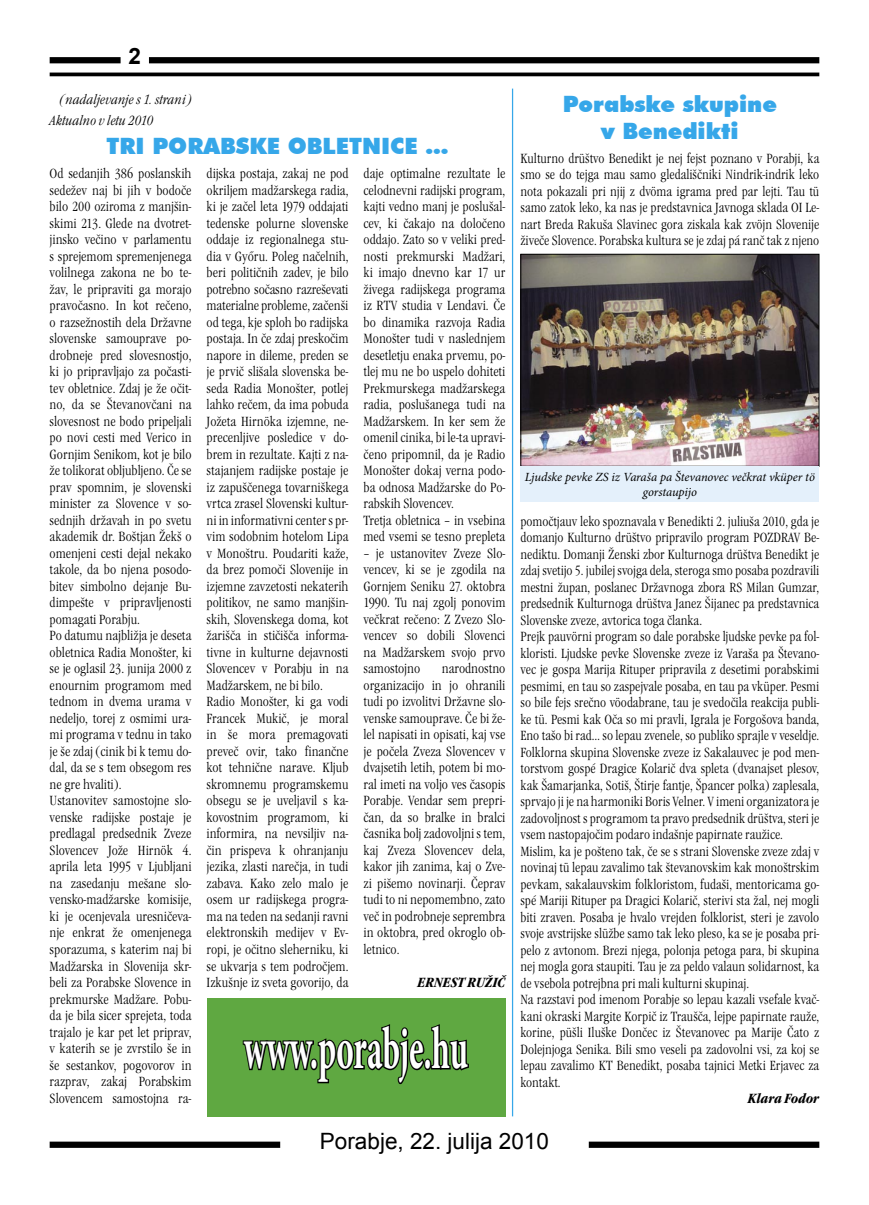
<style>
.page{position:relative;width:869px;height:1205px;background:#fff}
.page>*{position:absolute;margin:0;border:0;box-sizing:border-box;transform-origin:0 0}
.t1{font:700 60px "Minion Pro";color:#fff;scale:.55 1}
.cím{font:900 22.5px "Futura BT";color:#36a7e9}
.t2{font:22.5px "Arial";color:#000}
.t3{font:700 22.5px "Arial";color:#000}
.ujszoveg{font:13.75px/16.5px "Garamond Itc TEE Ligh Cond";color:#000;text-align:justify}
.ujszoveg-2{font:13.75px "Garamond Itc TEE Ligh Cond Ital";color:#000}
.ujalairas{font:italic 700 condensed 13.75px "Garamond Itc TEE";color:#000}
.szoveg{font:italic 12.5px/15px "Minion Pro";letter-spacing:-.005em;color:#000;text-align:center}
</style>
<div class="page">
<div style="left:50px;top:1141px;width:230px;height:7px;background:#000"></div>
<div style="left:588px;top:1141px;width:231px;height:7px;background:#000"></div>
<hr style="left:50px;top:73px;width:769px;height:3px;background:#000">
<div style="left:50px;top:57px;width:70px;height:6px;background:#000"></div>
<div style="left:149px;top:57px;width:670px;height:6px;background:#000"></div>
<img style="left:522px;top:256px;width:295px;height:208px">
<div style="left:520px;top:254px;width:299px;height:212px;border:1px solid #000"></div>
<div style="left:520px;top:466px;width:299px;height:36px;background:#e4f0fb"></div>
<hr style="left:511px;top:89px;width:2px;height:1027px;background:#36a7e9">
<div style="left:206px;top:998px;width:299px;height:118px;background:#5fa841"></div>
<svg style="left:242px;top:1024px;width:227px;height:61px"></svg>
<p class="t3" style="left:128px;top:41px;width:14px">2</p>
<p class="ujszoveg-2" style="left:60px;top:92px;width:133px">(nadaljevanje s 1. strani)</p>
<p class="ujszoveg-2" style="left:50px;top:113px;width:105px">Aktualno v letu 2010</p>
<p class="cím" style="left:106px;top:132px;width:343px">TRI PORABSKE OBLETNICE ...</p>
<p class="ujszoveg" style="left:50px;top:166px;width:143px">Od sedanjih 386 poslanskih sedežev naj bi jih v bodoče bilo 200 oziroma z manjšin&shy;skimi 213. Glede na dvotret&shy;jinsko večino v parlamentu s sprejemom spremenjenega volilnega zakona ne bo te&shy;žav, le pripraviti ga morajo pravočasno. In kot rečeno, o razsežnostih dela Državne slovenske samouprave po&shy;drobneje pred slovesnostjo, ki jo pripravljajo za počasti&shy;tev obletnice. Zdaj je že očit&shy;no, da se Števanovčani na slovesnost ne bodo pripeljali po novi cesti med Verico in Gornjim Senikom, kot je bilo že tolikorat obljubljeno. Če se prav spomnim, je slovenski minister za Slovence v so&shy;sednjih državah in po svetu akademik dr. Boštjan Žekš o omenjeni cesti dejal nekako takole, da bo njena posodo&shy;bitev simbolno dejanje Bu&shy;dimpešte v pripravljenosti pomagati Porabju.</p>
<p class="ujszoveg" style="left:50px;top:628px;width:143px">Po datumu najbližja je deseta obletnica Radia Monošter, ki se je oglasil 23. junija 2000 z enournim programom med tednom in dvema urama v nedeljo, torej z osmimi ura&shy;mi programa v tednu in tako je še zdaj (cinik bi k temu do&shy;dal, da se s tem obsegom res ne gre hvaliti).</p>
<p class="ujszoveg" style="left:50px;top:793px;width:143px">Ustanovitev samostojne slo&shy;venske radijske postaje je predlagal predsednik Zveze Slovencev Jože Hirnök 4. aprila leta 1995 v Ljubljani na zasedanju mešane slo&shy;vensko-madžarske komisije, ki je ocenjevala uresničeva&shy;nje enkrat že omenjenega sporazuma, s katerim naj bi Madžarska in Slovenija skr&shy;beli za Porabske Slovence in prekmurske Madžare. Pobu&shy;da je bila sicer sprejeta, toda trajalo je kar pet let priprav, v katerih se je zvrstilo še in še sestankov, pogovorov in razprav, zakaj Porabskim Slovencem samostojna ra-</p>
<p class="ujszoveg" style="left:206px;top:166px;width:143px">dijska postaja, zakaj ne pod okriljem madžarskega radia, ki je začel leta 1979 oddajati tedenske polurne slovenske oddaje iz regionalnega stu&shy;dia v Győru. Poleg načelnih, beri političnih zadev, je bilo potrebno sočasno razreševati materialne probleme, začenši od tega, kje sploh bo radijska postaja. In če zdaj preskočim napore in dileme, preden se je prvič slišala slovenska be&shy;seda Radia Monošter, potlej lahko rečem, da ima pobuda Jožeta Hirnöka izjemne, ne&shy;precenljive posledice v do&shy;brem in rezultate. Kajti z na&shy;stajanjem radijske postaje je iz zapuščenega tovarniškega vrtca zrasel Slovenski kultur&shy;ni in informativni center s pr&shy;vim sodobnim hotelom Lipa v Monoštru. Poudariti kaže, da brez pomoči Slovenije in izjemne zavzetosti nekaterih politikov, ne samo manjšin&shy;skih, Slovenskega doma, kot žarišča in stičišča informa&shy;tivne in kulturne dejavnosti Slovencev v Porabju in na Madžarskem, ne bi bilo.</p>
<p class="ujszoveg" style="left:206px;top:694px;width:143px">Radio Monošter, ki ga vodi Francek Mukič, je moral in še mora premagovati preveč ovir, tako finančne kot tehnične narave. Kljub skromnemu programskemu obsegu se je uveljavil s ka&shy;kovostnim programom, ki informira, na nevsiljiv na&shy;čin prispeva k ohranjanju jezika, zlasti narečja, in tudi zabava. Kako zelo malo je osem ur radijskega progra&shy;ma na teden na sedanji ravni elektronskih medijev v Ev&shy;ropi, je očitno sleherniku, ki se ukvarja s tem področjem.<br>Izkušnje iz sveta govorijo, da</p>
<p class="ujszoveg" style="left:363px;top:166px;width:143px">daje optimalne rezultate le celodnevni radijski program, kajti vedno manj je poslušal&shy;cev, ki čakajo na določeno oddajo. Zato so v veliki pred&shy;nosti prekmurski Madžari, ki imajo dnevno kar 17 ur živega radijskega programa iz RTV studia v Lendavi. Če bo dinamika razvoja Radia Monošter tudi v naslednjem desetletju enaka prvemu, po&shy;tlej mu ne bo uspelo dohiteti Prekmurskega madžarskega radia, poslušanega tudi na Madžarskem. In ker sem že omenil cinika, bi le-ta upravi&shy;čeno pripomnil, da je Radio Monošter dokaj verna podo&shy;ba odnosa Madžarske do Po&shy;rabskih Slovencev.</p>
<p class="ujszoveg" style="left:363px;top:512px;width:143px">Tretja obletnica – in vsebina med vsemi se tesno prepleta</p>
<p class="ujszoveg" style="left:363px;top:545px;width:143px">– je ustanovitev Zveze Slo&shy;vencev, ki se je zgodila na Gornjem Seniku 27. oktobra 1990. Tu naj zgolj ponovim večkrat rečeno: Z Zvezo Slo&shy;vencev so dobili Slovenci na Madžarskem svojo prvo samostojno</p>
<p class="ujszoveg" style="left:363px;top:661px;width:143px;text-indent:78px">narodnostno organizacijo in jo ohranili tudi po izvolitvi Državne slo&shy;venske samouprave. Če bi že&shy;lel napisati in opisati, kaj vse je počela Zveza Slovencev v dvajsetih letih, potem bi mo&shy;ral imeti na voljo ves časopis Porabje. Vendar sem prepri&shy;čan, da so bralke in bralci časnika bolj zadovoljni s tem, kaj Zveza Slovencev dela, kakor jih zanima, kaj o Zve&shy;zi pišemo novinarji. Čeprav tudi to ni nepomembno, zato več in podrobneje seprembra in oktobra, pred okroglo ob&shy;letnico.</p>
<p class="ujalairas" style="left:417px;top:974px;width:89px">ERNEST RUŽIČ</p>
<p class="t1" style="left:244px;top:1013px;width:409px">www.porabje.hu</p>
<p class="cím" style="left:562px;top:90px;width:215px">Porabske skupine</p>
<p class="cím" style="left:601px;top:117px;width:139px">v Benedikti</p>
<p class="ujszoveg" style="left:520px;top:150px;width:300px">Kulturno drüštvo Benedikt je nej fejst poznano v Porabji, ka smo se do tejga mau samo gledališčniki Nindrik-indrik leko nota pokazali pri njij z dvöma igrama pred par lejti. Tau tü samo zatok leko, ka nas je predstavnica Javnoga sklada OI Le&shy;nart Breda Rakuša Slavinec gora ziskala kak zvöjn Slovenije živeče Slovence. Porabska kultura se je zdaj pá ranč tak z njeno</p>
<p class="szoveg" style="left:524px;top:470px;width:291px">Ljudske pevke ZS iz Varaša pa Števanovec večkrat vküper tö gorstaupijo</p>
<p class="ujszoveg" style="left:520px;top:513px;width:300px">pomočtjauv leko spoznavala v Benedikti 2. juliuša 2010, gda je domanjo Kulturno drüštvo pripravilo program POZDRAV Be&shy;nediktu. Domanji Ženski zbor Kulturnoga drüštva Benedikt je zdaj svetijo 5. jubilej svojga dela, steroga smo posaba pozdravili mestni župan, poslanec Državnoga zbora RS Milan Gumzar, predsednik Kulturnoga drüštva Janez Šijanec pa predstavnica Slovenske zveze, avtorica toga članka.</p>
<p class="ujszoveg" style="left:520px;top:628px;width:300px">Prejk pauvörni program so dale porabske ljudske pevke pa fol&shy;kloristi. Ljudske pevke Slovenske zveze iz Varaša pa Števano&shy;vec je gospa Marija Rituper pripravila z desetimi porabskimi pesmimi, en tau so zaspejvale posaba, en tau pa vküper. Pesmi so bile fejs srečno vöodabrane, tau je svedočila reakcija publi&shy;ke tü. Pesmi kak Oča so mi pravli, Igrala je Forgošova banda, Eno tašo bi rad… so lepau zvenele, so publiko sprajle v veseldje.<br>Folklorna skupina Slovenske zveze iz Sakalauvec je pod men&shy;torstvom gospé Dragice Kolarič dva spleta (dvanajset plesov, kak Šamarjanka, Sotiš, Štirje fantje, Špancer polka) zaplesala, sprvajo ji je na harmoniki Boris Velner. V imeni organizatora je zadovoljnost s programom ta pravo predsednik drüštva, steri je vsem nastopajočim podaro indašnje papirnate raužice.</p>
<p class="ujszoveg" style="left:520px;top:843px;width:300px">Mislim, ka je pošteno tak, če se s strani Slovenske zveze zdaj v novinaj tü lepau zavalimo tak števanovskim kak monoštrskim pevkam, sakalauvskim folkloristom, fudaši, mentoricama go&shy;spé Mariji Rituper pa Dragici Kolarič, sterivi sta žal, nej mogli biti zraven. Posaba je hvalo vrejden folklorist, steri je zavolo svoje avstrijske slüžbe samo tak leko pleso, ka se je posaba pri&shy;pelo z avtonom. Brezi njega, polonja petoga para, bi skupina nej mogla gora staupiti. Tau je za peldo valaun solidarnost, ka de vsebola potrejbna pri mali kulturni skupinaj.</p>
<p class="ujszoveg" style="left:520px;top:991px;width:300px">Na razstavi pod imenom Porabje so lepau kazali vsefale kvač&shy;kani okraski Margite Korpič iz Traušča, lejpe papirnate rauže, korine, püšli Iluške Dončec iz Števanovec pa Marije Čato z Dolejnjoga Senika. Bili smo veseli pa zadovolni vsi, za koj se lepau zavalimo KT Benedikt, posaba tajnici Metki Erjavec za kontakt.</p>
<p class="ujalairas" style="left:747px;top:1091px;width:73px">Klara Fodor</p>
<p class="t2" style="left:320px;top:1126px;width:230px">Porabje, 22. julija 2010</p>
</div>
